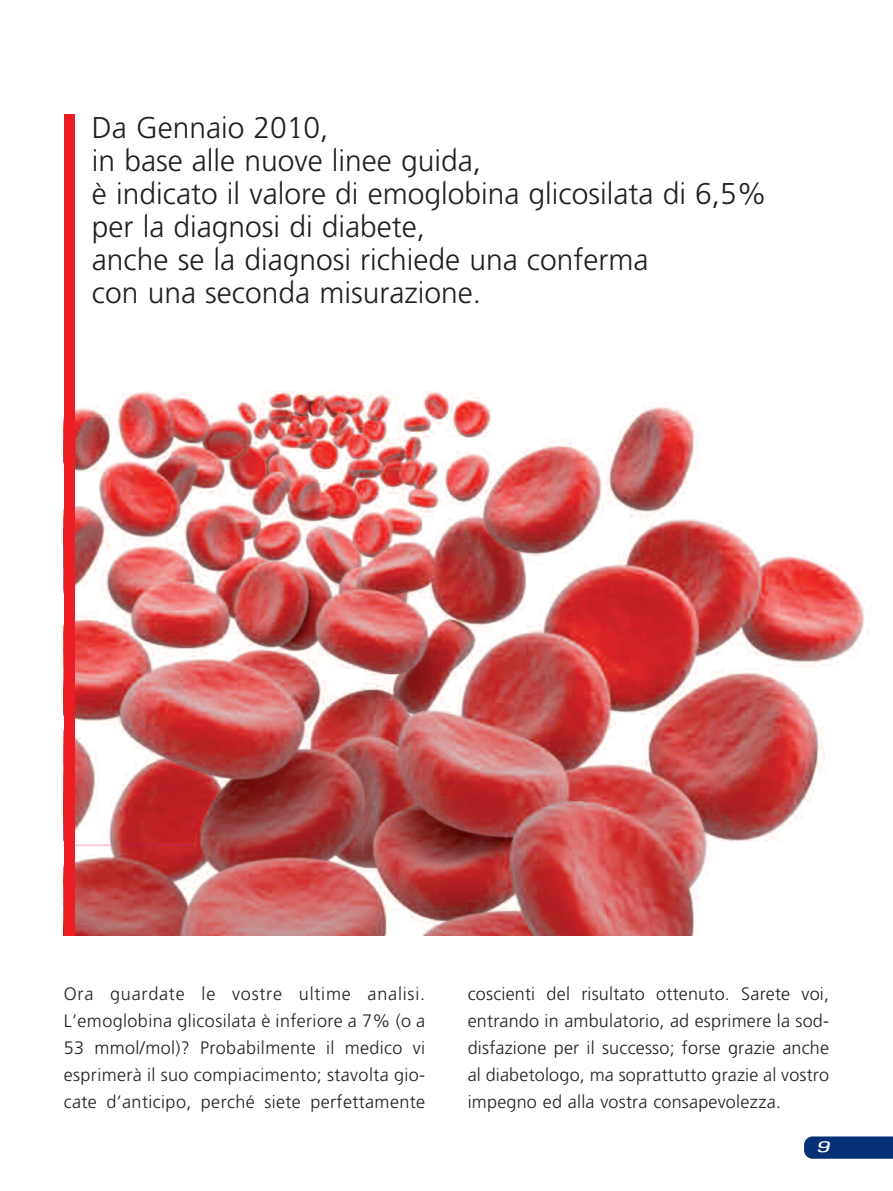
<style>
.page{position:relative;width:893px;height:1191px;background:#fff}
.page>*{position:absolute;margin:0;border:0;box-sizing:border-box;transform-origin:0 0}
.t1{font:300 30px/33px "Freeway";color:#231f20}
.t2{font:300 18px/27px "Freeway";letter-spacing:.02em;color:#231f20;text-align:justify}
.t3{font:italic 15px "Evangelic";color:#fff}
</style>
<div class="page">
<hr style="left:0;top:65px;width:1px;height:51px;background:#ee1d23">
<div style="left:804px;top:1136px;width:89px;height:22px;background:#053276"></div>
<img style="left:74px;top:391px;width:795px;height:544px">
<div style="left:64px;top:114px;width:10px;height:822px;background:#ee1d23"></div>
<h1 class="t1" style="left:92px;top:111px;width:676px">Da Gennaio 2010,<br>in base alle nuove linee guida,<br>è indicato il valore di emoglobina glicosilata di 6,5% per la diagnosi di diabete,<br>anche se la diagnosi richiede una conferma<br>con una seconda misurazione.</h1>
<p class="t2" style="left:64px;top:980px;width:363px">Ora guardate le vostre ultime analisi.<br>L’emoglobina glicosilata è inferiore a 7% (o a 53 mmol/mol)? Probabilmente il medico vi esprimerà il suo compiacimento; stavolta gio&shy;cate d’anticipo, perché siete perfettamente</p>
<p class="t2" style="left:468px;top:980px;width:363px">coscienti del risultato ottenuto. Sarete voi, entrando in ambulatorio, ad esprimere la sod&shy;disfazione per il successo; forse grazie anche al diabetologo, ma soprattutto grazie al vostro impegno ed alla vostra consapevolezza.</p>
<p class="t3" style="left:816px;top:1137px;width:17px">9</p>
</div>
